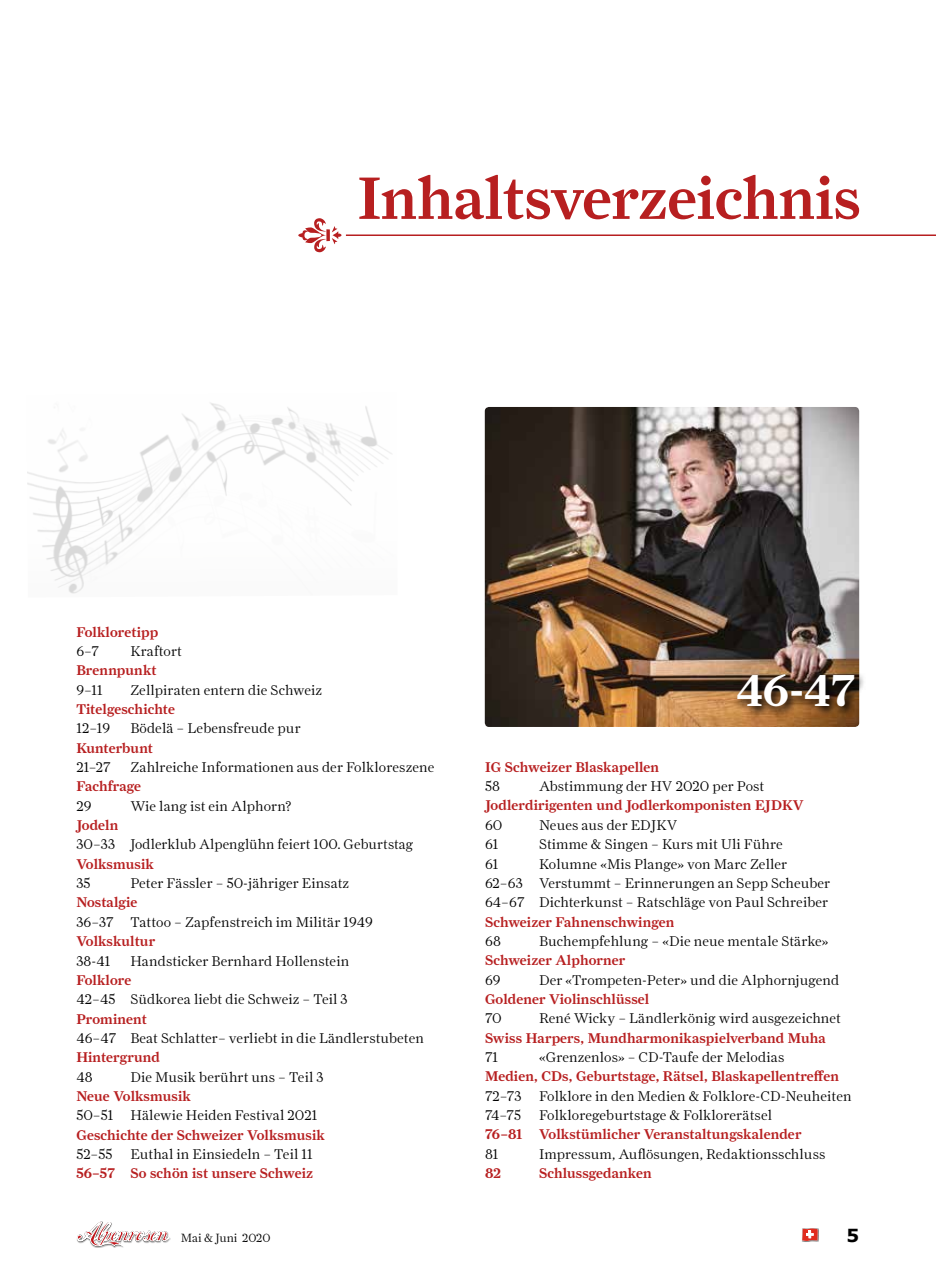
<style>
.page{position:relative;width:936px;height:1263px;background:#fff}
.page>*{position:absolute;margin:0;border:0;box-sizing:border-box;transform-origin:0 0}
.t1{font:500 60px "Farnham Display";color:#b71f20}
.t2{font:500 45px "Farnham Display";color:#fff}
.t3{font:700 18px "Verdana";color:#000}
.t4{font:300 14.1px/19.4px "Farnham Display";letter-spacing:.01em;color:#000}
.t5{font:500 14.1px "Farnham Display";letter-spacing:.01em;color:#b71f20}
.t6{font:300 12px "Farnham Display";color:#000}
</style>
<div class="page">
<img style="left:93px;top:1237px;width:77px;height:11px">
<svg style="left:77px;top:1221px;width:92px;height:25px"></svg>
<img style="left:802px;top:1228px;width:17px;height:14px">
<svg style="left:802px;top:1228px;width:16px;height:13px"></svg>
<img style="left:485px;top:407px;width:374px;height:320px">
<img style="left:27px;top:402px;width:365px;height:192px">
<svg style="left:298px;top:218px;width:28px;height:35px"></svg>
<svg style="left:326px;top:229px;width:4px;height:12px"></svg>
<svg style="left:332px;top:226px;width:9px;height:18px"></svg>
<hr style="left:346px;top:234px;width:589px;height:2px;background:#b71f20">
<svg style="left:734px;top:671px;width:130px;height:48px;background:#66472c"></svg>
<h1 class="t1" style="left:357px;top:163px;width:504px">Inhaltsverzeichnis</h1>
<p class="t5" style="left:76px;top:623px;width:83px">Folkloretipp</p>
<p class="t4" style="left:76px;top:641px;width:24px">6–7</p>
<p class="t4" style="left:130px;top:641px;width:53px">Kraftort</p>
<p class="t5" style="left:76px;top:662px;width:82px">Brennpunkt</p>
<p class="t4" style="left:76px;top:680px;width:28px">9–11</p>
<p class="t4" style="left:130px;top:680px;width:193px">Zellpiraten entern die Schweiz</p>
<p class="t5" style="left:76px;top:701px;width:100px">Titelgeschichte</p>
<p class="t4" style="left:76px;top:719px;width:35px">12–19</p>
<p class="t4" style="left:130px;top:719px;width:172px">Bödelä – Lebensfreude pur</p>
<p class="t5" style="left:76px;top:739px;width:78px">Kunterbunt</p>
<p class="t4" style="left:76px;top:757px;width:36px">21–27</p>
<p class="t4" style="left:130px;top:757px;width:305px">Zahlreiche Informationen aus der Folkloreszene</p>
<p class="t5" style="left:76px;top:778px;width:66px">Fachfrage</p>
<p class="t4" style="left:76px;top:796px;width:17px">29</p>
<p class="t4" style="left:130px;top:796px;width:163px">Wie lang ist ein Alphorn?</p>
<p class="t5" style="left:76px;top:817px;width:43px">Jodeln</p>
<p class="t4" style="left:76px;top:835px;width:338px">30–33 Jodlerklub Alpenglühn feiert 100. Geburtstag</p>
<p class="t5" style="left:76px;top:855px;width:79px">Volksmusik</p>
<p class="t4" style="left:76px;top:873px;width:16px">35</p>
<p class="t4" style="left:130px;top:873px;width:220px">Peter Fässler – 50-jähriger Einsatz</p>
<p class="t5" style="left:76px;top:894px;width:63px">Nostalgie</p>
<p class="t4" style="left:76px;top:912px;width:298px">36–37 Tattoo – Zapfenstreich im Militär 1949</p>
<p class="t5" style="left:76px;top:933px;width:80px">Volkskultur</p>
<p class="t4" style="left:76px;top:951px;width:36px">38-41</p>
<p class="t4" style="left:130px;top:951px;width:220px">Handsticker Bernhard Hollenstein</p>
<p class="t5" style="left:76px;top:972px;width:57px">Folklore</p>
<p class="t4" style="left:76px;top:989px;width:273px">42–45 Südkorea liebt die Schweiz – Teil 3</p>
<p class="t5" style="left:76px;top:1010px;width:72px">Prominent</p>
<p class="t4" style="left:76px;top:1028px;width:349px">46–47 Beat Schlatter– verliebt in die Ländlerstubeten</p>
<p class="t5" style="left:76px;top:1049px;width:85px">Hintergrund</p>
<p class="t4" style="left:76px;top:1067px;width:18px">48</p>
<p class="t4" style="left:130px;top:1067px;width:194px">Die Musik berührt uns – Teil 3</p>
<p class="t5" style="left:76px;top:1088px;width:116px">Neue Volksmusik</p>
<p class="t4" style="left:76px;top:1106px;width:242px">50–51 Hälewie Heiden Festival 2021</p>
<p class="t5" style="left:76px;top:1126px;width:250px">Geschichte der Schweizer Volksmusik</p>
<p class="t4" style="left:76px;top:1144px;width:37px">52–55</p>
<p class="t4" style="left:130px;top:1144px;width:184px">Euthal in Einsiedeln – Teil 11</p>
<p class="t5" style="left:76px;top:1165px;width:238px">56–57 So schön ist unsere Schweiz</p>
<h2 class="t2" style="left:736px;top:664px;width:121px">46-47</h2>
<p class="t5" style="left:485px;top:758px;width:176px">IG Schweizer Blaskapellen</p>
<p class="t4" style="left:485px;top:776px;width:17px">58</p>
<p class="t4" style="left:539px;top:776px;width:226px">Abstimmung der HV 2020 per Post</p>
<p class="t5" style="left:485px;top:797px;width:320px">Jodlerdirigenten und Jodlerkomponisten EJDKV</p>
<p class="t4" style="left:485px;top:815px;width:19px">60</p>
<p class="t4" style="left:539px;top:815px;width:140px">Neues aus der EDJKV</p>
<p class="t4" style="left:485px;top:834px;width:15px">61</p>
<p class="t4" style="left:539px;top:834px;width:245px">Stimme &amp; Singen – Kurs mit Uli Führe</p>
<p class="t4" style="left:485px;top:854px;width:15px">61</p>
<p class="t4" style="left:485px;top:854px;width:347px;text-indent:54px">Kolumne «Mis Plange» von Marc Zeller<br>62–63 Verstummt – Erinnerungen an Sepp Scheuber<br>64–67 Dichterkunst – Ratschläge von Paul Schreiber</p>
<p class="t5" style="left:485px;top:913px;width:191px">Schweizer Fahnenschwingen</p>
<p class="t4" style="left:485px;top:931px;width:17px">68</p>
<p class="t4" style="left:539px;top:931px;width:291px">Buchempfehlung – «Die neue mentale Stärke»</p>
<p class="t5" style="left:485px;top:952px;width:142px">Schweizer Alphorner</p>
<p class="t4" style="left:485px;top:970px;width:17px">69</p>
<p class="t4" style="left:539px;top:970px;width:302px">Der «Trompeten-Peter» und die Alphornjugend</p>
<p class="t5" style="left:485px;top:991px;width:166px">Goldener Violinschlüssel</p>
<p class="t4" style="left:485px;top:1009px;width:18px">70</p>
<p class="t4" style="left:539px;top:1009px;width:303px">René Wicky – Ländlerkönig wird ausgezeichnet</p>
<p class="t5" style="left:485px;top:1029px;width:342px">Swiss Harpers, Mundharmonikaspielverband Muha</p>
<p class="t4" style="left:485px;top:1047px;width:15px">71</p>
<p class="t4" style="left:539px;top:1047px;width:247px">«Grenzenlos» – CD-Taufe der Melodias</p>
<p class="t5" style="left:485px;top:1068px;width:355px">Medien, CDs, Geburtstage, Rätsel, Blaskapellentreffen</p>
<p class="t4" style="left:485px;top:1086px;width:368px">72–73 Folklore in den Medien &amp; Folklore-CD-Neuheiten<br>74–75</p>
<p class="t4" style="left:539px;top:1105px;width:234px">Folkloregeburtstage &amp; Folklorerätsel</p>
<p class="t5" style="left:485px;top:1126px;width:318px">76–81 Volkstümlicher Veranstaltungskalender</p>
<p class="t4" style="left:485px;top:1144px;width:15px">81</p>
<p class="t4" style="left:539px;top:1144px;width:288px">Impressum, Auflösungen, Redaktionsschluss</p>
<p class="t5" style="left:485px;top:1165px;width:17px">82</p>
<p class="t5" style="left:539px;top:1165px;width:114px">Schlussgedanken</p>
<p class="t6" style="left:181px;top:1230px;width:91px">Mai &amp; Juni 2020</p>
<p class="t3" style="left:846px;top:1222px;width:14px">5</p>
</div>
